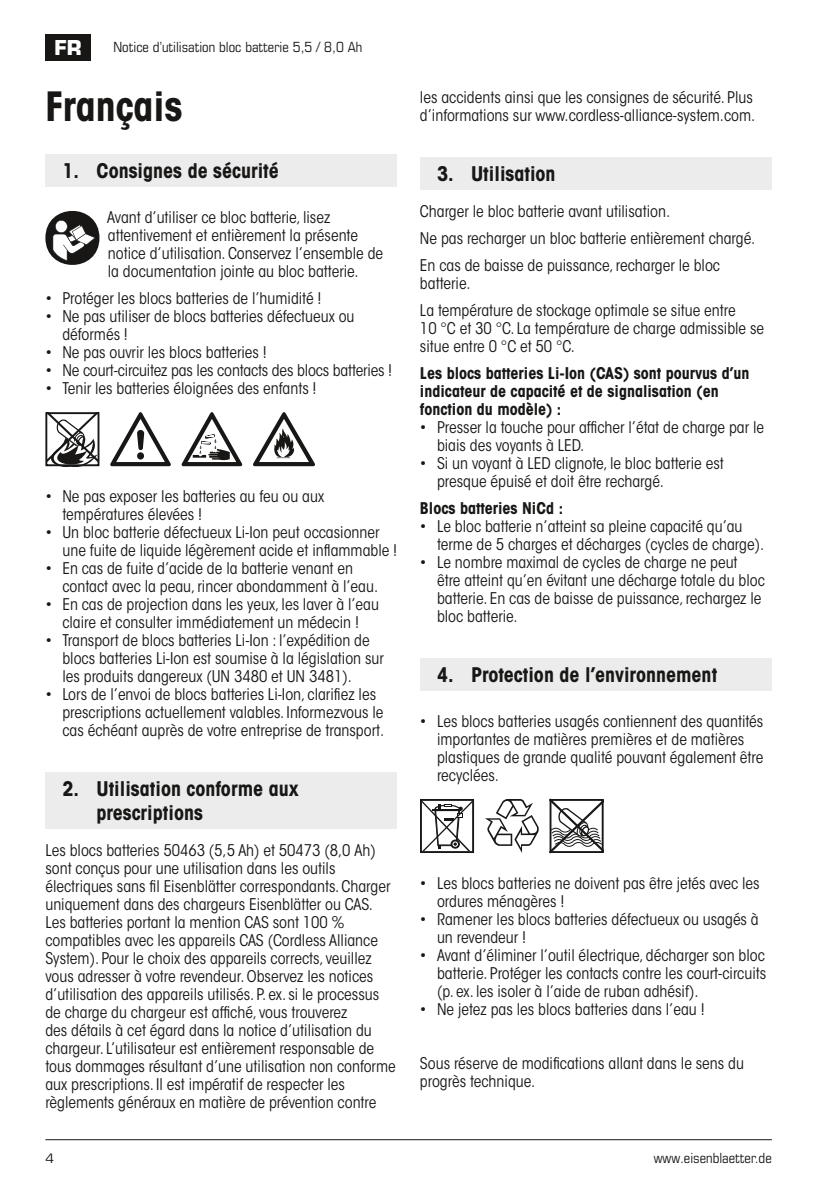
<style>
.page{position:relative;width:840px;height:1191px;background:#fff}
.page>*{position:absolute;margin:0;border:0;box-sizing:border-box;transform-origin:0 0}
.t1{font:700 condensed 40px "ITC Avant Garde Std";color:#181716}
.t2{font:700 condensed 20px/24px "ITC Avant Garde Std";color:#181716}
.t3{font:700 20px "Eurostile LT Std";color:#fff}
.t4{font:condensed 16px/18px "ITC Avant Garde Std";color:#181716}
.t5{font:700 condensed 16px/18px "ITC Avant Garde Std";color:#181716}
.t6{font:condensed 14px "Eurostile LT Std";color:#181716}
.t7{font:14px "Eurostile";color:#181716}
</style>
<div class="page">
<hr style="left:45px;top:1139px;width:726px;height:1px;background:#181716">
<div style="left:45px;top:34px;width:46px;height:26px;background:#181716"></div>
<div style="left:45px;top:154px;width:352px;height:33px;background:#ececec"></div>
<div style="left:45px;top:772px;width:352px;height:57px;background:#ececec"></div>
<svg style="left:45px;top:211px;width:54px;height:54px"></svg>
<div style="left:420px;top:157px;width:351px;height:33px;background:#ececec"></div>
<div style="left:420px;top:658px;width:351px;height:33px;background:#ececec"></div>
<svg style="left:48px;top:415px;width:48px;height:48px"></svg>
<div style="left:45px;top:412px;width:54px;height:54px;border:2px solid #181716"></div>
<svg style="left:253px;top:412px;width:62px;height:54px"></svg>
<svg style="left:110px;top:412px;width:61px;height:54px"></svg>
<svg style="left:181px;top:412px;width:61px;height:54px"></svg>
<svg style="left:423px;top:802px;width:48px;height:48px"></svg>
<div style="left:420px;top:799px;width:54px;height:54px;border:2px solid #181716"></div>
<svg style="left:552px;top:802px;width:48px;height:48px"></svg>
<div style="left:549px;top:799px;width:54px;height:54px;border:2px solid #181716"></div>
<svg style="left:485px;top:799px;width:53px;height:54px"></svg>
<p class="t3" style="left:54px;top:35px;width:29px">FR</p>
<p class="t6" style="left:113px;top:39px;width:250px">Notice d’utilisation bloc batterie 5,5 / 8,0 Ah</p>
<h1 class="t1" style="left:45px;top:80px;width:138px">Français</h1>
<p class="t4" style="left:420px;top:88px;width:336px">les accidents ainsi que les consignes de sécurité. Plus d’informations sur www.cordless-alliance-system.com.</p>
<p class="t2" style="left:437px;top:161px;width:120px">3. Utilisation</p>
<p class="t4" style="left:420px;top:197px;width:336px;line-height:27px">Charger le bloc batterie avant utilisation.<br>Ne pas recharger un bloc batterie entièrement chargé.<br>En cas de baisse de puissance, recharger le bloc</p>
<p class="t4" style="left:420px;top:269px;width:317px;line-height:27px">batterie.<br>La température de stockage optimale se situe entre</p>
<p class="t4" style="left:420px;top:319px;width:345px">10 °C et 30 °C. La température de charge admissible se situe entre 0 °C et 50 °C.</p>
<p class="t5" style="left:420px;top:364px;width:331px">Les blocs batteries Li-Ion (CAS) sont pourvus d’un indicateur de capacité et de signalisation (en fonction du modèle) :</p>
<p class="t4" style="left:437px;top:418px;width:328px;text-indent:-17px">• Presser la touche pour afficher l’état de charge par le biais des voyants à LED.</p>
<p class="t4" style="left:437px;top:454px;width:288px;text-indent:-17px">• Si un voyant à LED clignote, le bloc batterie est presque épuisé et doit être rechargé.</p>
<p class="t5" style="left:420px;top:498px;width:144px">Blocs batteries NiCd :</p>
<p class="t4" style="left:437px;top:517px;width:328px;text-indent:-17px">• Le bloc batterie n’atteint sa pleine capacité qu’au terme de 5 charges et décharges (cycles de charge).</p>
<p class="t4" style="left:437px;top:553px;width:329px;text-indent:-17px">• Le nombre maximal de cycles de charge ne peut être atteint qu’en évitant une décharge totale du bloc batterie. En cas de baisse de puissance, rechargez le bloc batterie.</p>
<p class="t2" style="left:62px;top:158px;width:218px">1. Consignes de sécurité</p>
<p class="t4" style="left:107px;top:208px;width:277px">Avant d’utiliser ce bloc batterie, lisez attentivement et entièrement la présente notice d’utilisation. Conservez l’ensemble de la documentation jointe au bloc batterie.</p>
<p class="t4" style="left:45px;top:289px;width:277px">• Protéger les blocs batteries de l’humidité !</p>
<p class="t4" style="left:62px;top:307px;width:293px;text-indent:-17px">• Ne pas utiliser de blocs batteries défectueux ou déformés !</p>
<p class="t4" style="left:45px;top:343px;width:223px">• Ne pas ouvrir les blocs batteries !</p>
<p class="t4" style="left:45px;top:361px;width:348px">• Ne court-circuitez pas les contacts des blocs batteries !</p>
<p class="t4" style="left:45px;top:379px;width:272px">• Tenir les batteries éloignées des enfants !</p>
<p class="t4" style="left:62px;top:487px;width:263px;text-indent:-17px">• Ne pas exposer les batteries au feu ou aux températures élevées !</p>
<p class="t4" style="left:62px;top:523px;width:336px;text-indent:-17px">• Un bloc batterie défectueux Li-Ion peut occasionner une fuite de liquide légèrement acide et inflammable !</p>
<p class="t4" style="left:62px;top:559px;width:317px;text-indent:-17px">• En cas de fuite d’acide de la batterie venant en contact avec la peau, rincer abondamment à l’eau.</p>
<p class="t4" style="left:45px;top:595px;width:335px;text-align:center">• En cas de projection dans les yeux, les laver à l’eau claire et consulter immédiatement un médecin !</p>
<p class="t4" style="left:62px;top:631px;width:323px;text-indent:-17px">• Transport de blocs batteries Li-Ion : l’expédition de blocs batteries Li-Ion est soumise à la législation sur les produits dangereux (UN 3480 et UN 3481).</p>
<p class="t4" style="left:62px;top:685px;width:323px;text-indent:-17px">• Lors de l’envoi de blocs batteries Li-Ion, clarifiez les prescriptions actuellement valables. Informezvous le cas échéant auprès de votre entreprise de transport.</p>
<p class="t2" style="left:437px;top:662px;width:281px">4. Protection de l’environnement</p>
<p class="t4" style="left:437px;top:712px;width:328px;text-indent:-17px">• Les blocs batteries usagés contiennent des quantités importantes de matières premières et de matières plastiques de grande qualité pouvant également être recyclées.</p>
<p class="t2" style="left:96px;top:776px;width:204px;text-indent:-34px">2. Utilisation conforme aux prescriptions</p>
<p class="t4" style="left:45px;top:841px;width:351px">Les blocs batteries 50463 (5,5 Ah) et 50473 (8,0 Ah) sont conçus pour une utilisation dans les outils électriques sans fil Eisenblätter correspondants. Charger uniquement dans des chargeurs Eisenblätter ou CAS.<br>Les batteries portant la mention CAS sont 100 % compatibles avec les appareils CAS (Cordless Alliance System). Pour le choix des appareils corrects, veuillez vous adresser à votre revendeur. Observez les notices d’utilisation des appareils utilisés. P. ex. si le processus de charge du chargeur est affiché, vous trouverez<br>des détails à cet égard dans la notice d’utilisation du chargeur. L’utilisateur est entièrement responsable de tous dommages résultant d’une utilisation non conforme aux prescriptions. Il est impératif de respecter les règlements généraux en matière de prévention contre</p>
<p class="t4" style="left:437px;top:874px;width:324px;text-indent:-17px">• Les blocs batteries ne doivent pas être jetés avec les ordures ménagères !</p>
<p class="t4" style="left:437px;top:910px;width:323px;text-indent:-17px">• Ramener les blocs batteries défectueux ou usagés à un revendeur !</p>
<p class="t4" style="left:437px;top:946px;width:330px;text-align:justify;text-indent:-17px">• Avant d’éliminer l’outil électrique, décharger son bloc batterie. Protéger les contacts contre les court-circuits (p. ex. les isoler à l’aide de ruban adhésif).</p>
<p class="t4" style="left:420px;top:1000px;width:286px">• Ne jetez pas les blocs batteries dans l’eau !</p>
<p class="t4" style="left:420px;top:1054px;width:325px">Sous réserve de modifications allant dans le sens du progrès technique.</p>
<p class="t7" style="left:45px;top:1150px;width:10px">4</p>
<p class="t6" style="left:653px;top:1149px;width:119px">www.eisenblaetter.de</p>
</div>
